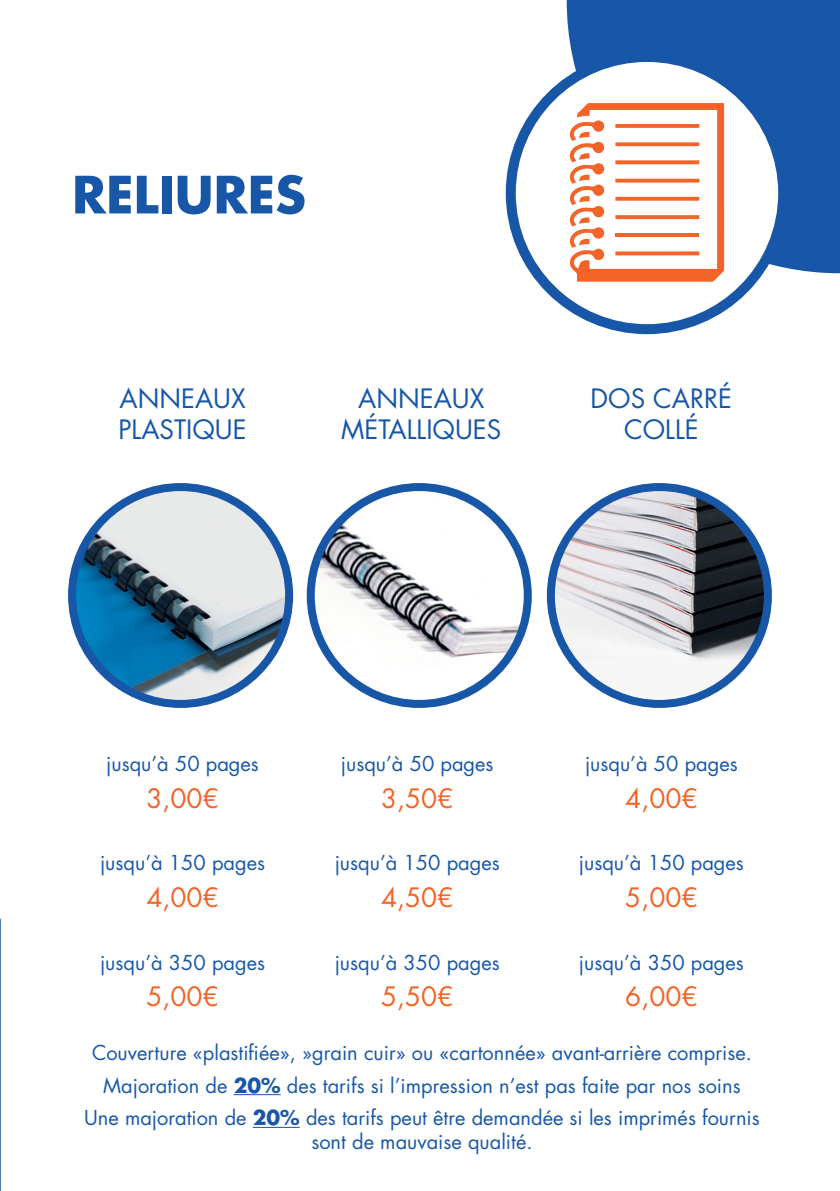
<style>
.page{position:relative;width:840px;height:1191px;background:#fff}
.page>*{position:absolute;margin:0;border:0;box-sizing:border-box;transform-origin:0 0}
.t1{font:700 50px "Futura Std";color:#1857a7}
.t2{font:26px "Futura Std";color:#1857a7}
.t3{font:26px "Futura Std";color:#f26428}
.t4{font:20px/24px "Futura Std";color:#1857a7;text-align:center}
.s1{font-weight:700}
</style>
<div class="page">
<div style="left:566px;top:0;width:273px;height:273px;background:#1857a7"></div>
<div style="left:510px;top:57px;width:272px;height:272px;background:#fff;border-radius:50%"></div>
<div style="left:505px;top:52px;width:282px;height:282px;border:10px solid #1857a7;border-radius:50%"></div>
<svg style="left:0;top:918px;width:1px;height:273px"></svg>
<svg style="left:569px;top:103px;width:154px;height:179px"></svg>
<img style="left:72px;top:487px;width:217px;height:217px;border-radius:108px">
<div style="left:68px;top:483px;width:225px;height:225px;border:8px solid #1857a7;border-radius:50%"></div>
<img style="left:310px;top:487px;width:217px;height:217px;border-radius:108px">
<div style="left:306px;top:483px;width:225px;height:225px;border:8px solid #1857a7;border-radius:50%"></div>
<img style="left:550px;top:487px;width:217px;height:217px;border-radius:108px">
<div style="left:546px;top:483px;width:225px;height:225px;border:8px solid #1857a7;border-radius:50%"></div>
<hr style="left:233px;top:1094px;width:47px;height:1px;background:#1857a7">
<hr style="left:253px;top:1126px;width:47px;height:1px;background:#1857a7">
<p class="t1" style="left:72px;top:161px;width:235px">RELIURES</p>
<p class="t2" style="left:119px;top:382px;width:128px">ANNEAUX</p>
<p class="t2" style="left:118px;top:413px;width:130px">PLASTIQUE</p>
<p class="t2" style="left:358px;top:382px;width:128px">ANNEAUX</p>
<p class="t2" style="left:341px;top:413px;width:161px">MÉTALLIQUES</p>
<p class="t2" style="left:590px;top:382px;width:143px">DOS CARRÉ</p>
<p class="t2" style="left:623px;top:413px;width:76px">COLLÉ</p>
<p class="t4" style="left:106px;top:752px;width:154px">jusqu’à 50 pages</p>
<p class="t3" style="left:146px;top:781px;width:74px">3,00€</p>
<p class="t4" style="left:100px;top:851px;width:166px">jusqu’à 150 pages</p>
<p class="t3" style="left:146px;top:881px;width:74px">4,00€</p>
<p class="t4" style="left:100px;top:950px;width:166px">jusqu’à 350 pages</p>
<p class="t3" style="left:146px;top:980px;width:74px">5,00€</p>
<p class="t4" style="left:341px;top:752px;width:154px">jusqu’à 50 pages</p>
<p class="t3" style="left:381px;top:781px;width:74px">3,50€</p>
<p class="t4" style="left:334px;top:851px;width:166px">jusqu’à 150 pages</p>
<p class="t3" style="left:381px;top:881px;width:74px">4,50€</p>
<p class="t4" style="left:334px;top:950px;width:166px">jusqu’à 350 pages</p>
<p class="t3" style="left:381px;top:980px;width:74px">5,50€</p>
<p class="t4" style="left:584px;top:752px;width:154px">jusqu’à 50 pages</p>
<p class="t3" style="left:625px;top:781px;width:74px">4,00€</p>
<p class="t4" style="left:578px;top:851px;width:166px">jusqu’à 150 pages</p>
<p class="t3" style="left:625px;top:881px;width:74px">5,00€</p>
<p class="t4" style="left:578px;top:950px;width:166px">jusqu’à 350 pages</p>
<p class="t3" style="left:625px;top:980px;width:74px">6,00€</p>
<p class="t4" style="left:92px;top:1041px;width:661px">Couverture «plastifiée», »grain cuir» ou «cartonnée» avant-arrière comprise.</p>
<p class="t4" style="left:103px;top:1073px;width:638px">Majoration de <span class="s1">20%</span> des tarifs si l’impression n’est pas faite par nos soins</p>
<p class="t4" style="left:84px;top:1106px;width:676px">Une majoration de <span class="s1">20%</span> des tarifs peut être demandée si les imprimés fournis sont de mauvaise qualité.</p>
</div>
